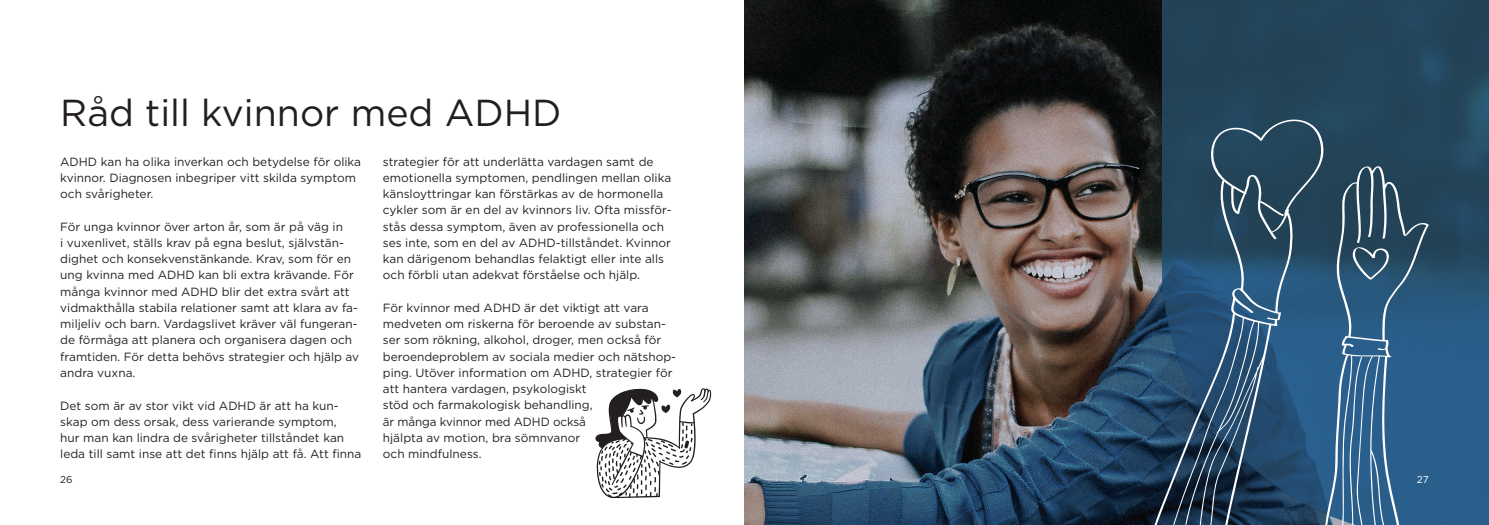
<style>
.page{position:relative;width:1489px;height:525px;background:#fff}
.page>*{position:absolute;margin:0;border:0;box-sizing:border-box;transform-origin:0 0}
.t1{font:37.5px "Gotham";color:#231f20}
.t2{font:11.88px/16.2px "Gotham";color:#231f20}
.t3{font:10px "Gotham";color:#231f20}
.t4{font:10px "Gotham";color:#fff}
</style>
<div class="page">
<svg style="left:595px;top:388px;width:116px;height:110px"></svg>
<img style="left:744px;top:0;width:417px;height:524px">
<svg style="left:1161px;top:0;width:327px;height:524px;background:#244964"></svg>
<svg style="left:1144px;top:118px;width:180px;height:406px;background:#2d4f6b"></svg>
<svg style="left:1321px;top:162px;width:107px;height:362px;background:#396385"></svg>
<svg style="left:1350px;top:246px;width:40px;height:33px"></svg>
<h1 class="t1" style="left:60px;top:88px;width:503px">Råd till kvinnor med ADHD</h1>
<p class="t2" style="left:60px;top:153px;width:302px">ADHD kan ha olika inverkan och betydelse för olika kvinnor. Diagnosen inbegriper vitt skilda symptom och svårigheter.</p>
<p class="t2" style="left:60px;top:218px;width:300px">För unga kvinnor över arton år, som är på väg in<br>i vuxenlivet, ställs krav på egna beslut, självstän&shy;dighet och konsekvenstänkande. Krav, som för en ung kvinna med ADHD kan bli extra krävande. För många kvinnor med ADHD blir det extra svårt att vidmakthålla stabila relationer samt att klara av fa&shy;miljeliv och barn. Vardagslivet kräver väl fungeran&shy;de förmåga att planera och organisera dagen och framtiden. För detta behövs strategier och hjälp av andra vuxna.</p>
<p class="t2" style="left:60px;top:397px;width:303px">Det som är av stor vikt vid ADHD är att ha kun&shy;skap om dess orsak, dess varierande symptom,<br>hur man kan lindra de svårigheter tillståndet kan leda till samt inse att det finns hjälp att få. Att finna</p>
<p class="t3" style="left:60px;top:473px;width:14px">26</p>
<p class="t2" style="left:383px;top:153px;width:290px">strategier för att underlätta vardagen samt de emotionella symptomen, pendlingen mellan olika känsloyttringar kan förstärkas av de hormonella cykler som är en del av kvinnors liv. Ofta missför&shy;stås dessa symptom, även av professionella och ses inte, som en del av ADHD-tillståndet. Kvinnor kan därigenom behandlas felaktigt eller inte alls och förbli utan adekvat förståelse och hjälp.</p>
<p class="t2" style="left:383px;top:299px;width:295px">För kvinnor med ADHD är det viktigt att vara medveten om riskerna för beroende av substan&shy;ser som rökning, alkohol, droger, men också för beroendeproblem av sociala medier och nätshop&shy;ping. Utöver information om ADHD, strategier för att hantera vardagen, psykologiskt<br>stöd och farmakologisk behandling,<br>är många kvinnor med ADHD också<br>hjälpta av motion, bra sömnvanor<br>och mindfulness.</p>
<p class="t4" style="left:1416px;top:473px;width:13px">27</p>
</div>
